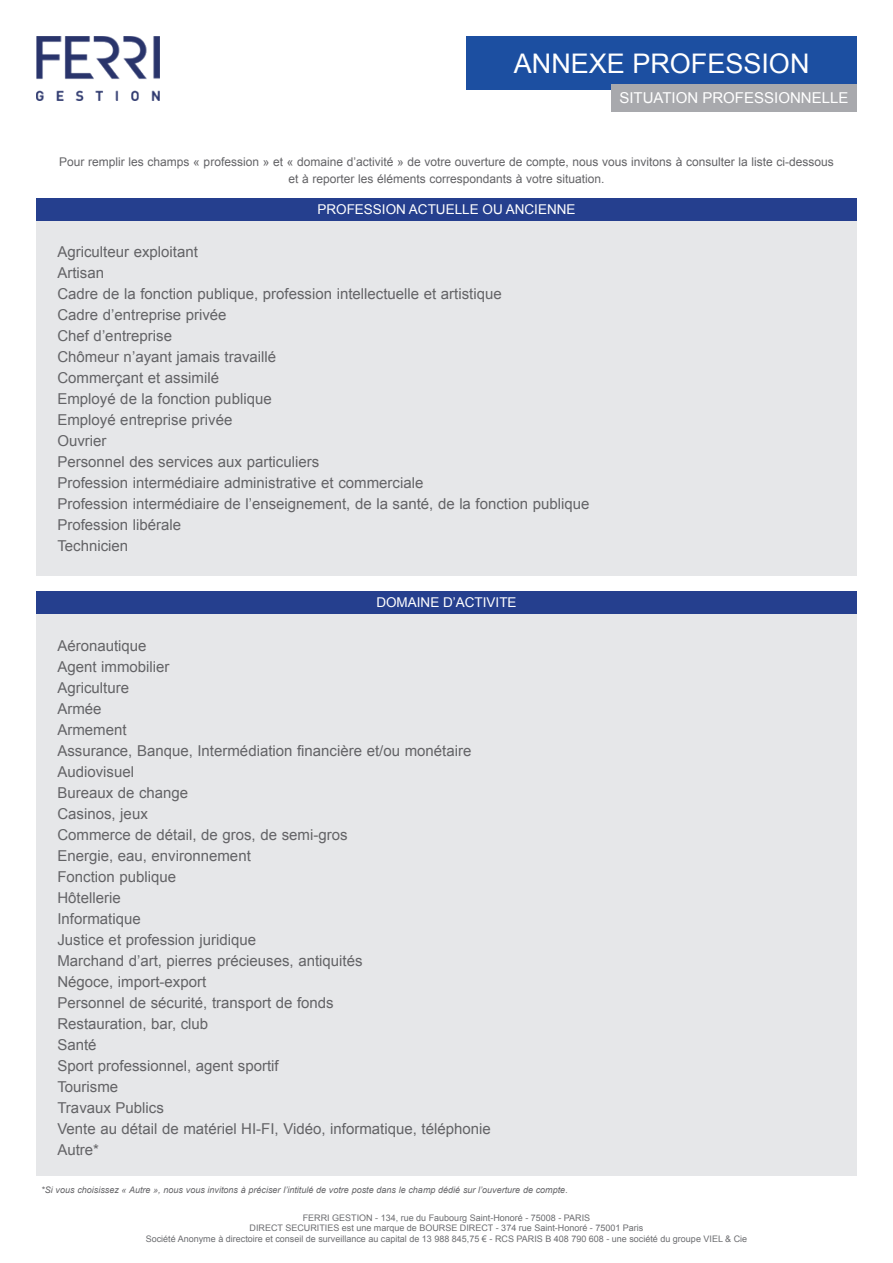
<style>
.page{position:relative;width:893px;height:1263px;background:#fff}
.page>*{position:absolute;margin:0;border:0;box-sizing:border-box;transform-origin:0 0}
.t1{font:27px "Arial";color:#fff}
.t2{font:15px/21px "Arial";color:#636366}
.t3{font:15px "Arial";color:#fff}
.t4{font:13.5px "Arial";color:#fff}
.t5{font:12px/16.5px "Arial";color:#636366;text-align:center}
.t6{font:9px/10.8px "Arial";color:#6c6d70;text-align:center}
.t7{font:italic 9px "Arial";color:#636366}
</style>
<div class="page">
<img style="left:36px;top:36px;width:123px;height:65px">
<div style="left:36px;top:215px;width:821px;height:360px;background:#e6e7e9"></div>
<div style="left:36px;top:609px;width:821px;height:567px;background:#e6e7e9"></div>
<div style="left:36px;top:198px;width:821px;height:22px;background:#253f8e"></div>
<div style="left:36px;top:591px;width:821px;height:22px;background:#253f8e"></div>
<div style="left:466px;top:36px;width:391px;height:54px;background:#1c4fa1"></div>
<div style="left:611px;top:84px;width:246px;height:28px;background:#a8a9ad"></div>
<h1 class="t1" style="left:514px;top:46px;width:297px">ANNEXE PROFESSION</h1>
<p class="t3" style="left:619px;top:88px;width:230px">SITUATION PROFESSIONNELLE</p>
<p class="t5" style="left:59px;top:154px;width:776px">Pour remplir les champs « profession » et « domaine d’activité » de votre ouverture de compte, nous vous invitons à consulter la liste ci-dessous et à reporter les éléments correspondants à votre situation.</p>
<p class="t4" style="left:317px;top:201px;width:260px">PROFESSION ACTUELLE OU ANCIENNE</p>
<p class="t2" style="left:57px;top:241px;width:533px">Agriculteur exploitant<br>Artisan<br>Cadre de la fonction publique, profession intellectuelle et artistique<br>Cadre d’entreprise privée<br>Chef d’entreprise<br>Chômeur n’ayant jamais travaillé<br>Commerçant et assimilé<br>Employé de la fonction publique<br>Employé entreprise privée<br>Ouvrier<br>Personnel des services aux particuliers<br>Profession intermédiaire administrative et commerciale<br>Profession intermédiaire de l’enseignement, de la santé, de la fonction publique<br>Profession libérale<br>Technicien</p>
<p class="t4" style="left:376px;top:593px;width:142px">DOMAINE D’ACTIVITE</p>
<p class="t2" style="left:57px;top:635px;width:435px">Aéronautique<br>Agent immobilier<br>Agriculture<br>Armée<br>Armement<br>Assurance, Banque, Intermédiation financière et/ou monétaire<br>Audiovisuel<br>Bureaux de change<br>Casinos, jeux<br>Commerce de détail, de gros, de semi-gros<br>Energie, eau, environnement<br>Fonction publique<br>Hôtellerie<br>Informatique<br>Justice et profession juridique<br>Marchand d’art, pierres précieuses, antiquités<br>Négoce, import-export<br>Personnel de sécurité, transport de fonds<br>Restauration, bar, club<br>Santé<br>Sport professionnel, agent sportif<br>Tourisme<br>Travaux Publics<br>Vente au détail de matériel HI-FI, Vidéo, informatique, téléphonie<br>Autre*</p>
<p class="t7" style="left:41px;top:1184px;width:528px">*Si vous choisissez « Autre », nous vous invitons à préciser l’intitulé de votre poste dans le champ dédié sur l’ouverture de compte.</p>
<p class="t6" style="left:146px;top:1212px;width:603px">FERRI GESTION - 134, rue du Faubourg Saint-Honoré - 75008 - PARIS<br>DIRECT SECURITIES est une marque de BOURSE DIRECT - 374 rue Saint-Honoré - 75001 Paris<br>Société Anonyme à directoire et conseil de surveillance au capital de 13 988 845,75 € - RCS PARIS B 408 790 608 - une société du groupe VIEL &amp; Cie</p>
</div>
